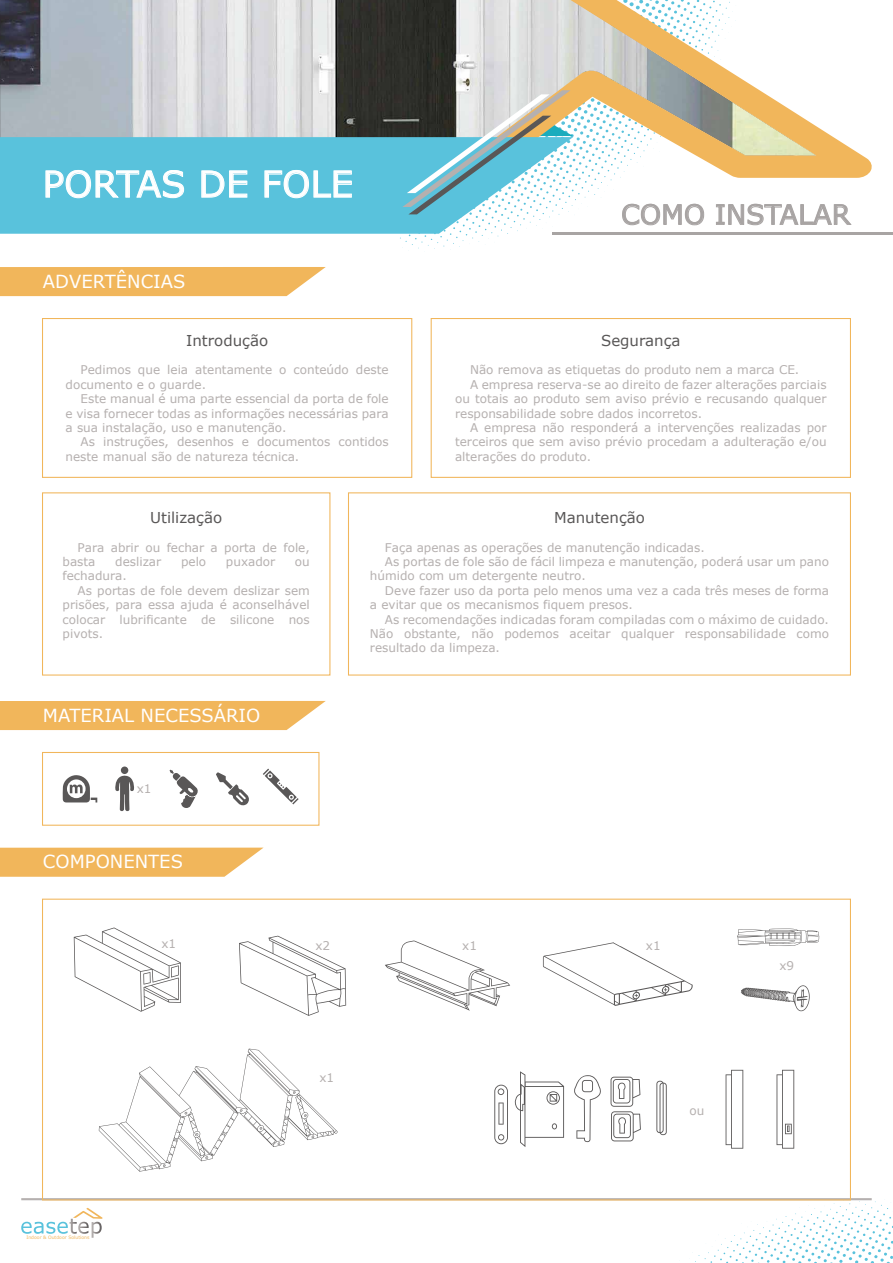
<style>
.page{position:relative;width:893px;height:1263px;background:#fff}
.page>*{position:absolute;margin:0;border:0;box-sizing:border-box;transform-origin:0 0}
.t1{font:36px "MS Reference Sans Serif";color:#fff}
.t2{font:27px "MS Reference Sans Serif";color:#a8a4a4}
.t3{font:18px "MS Reference Sans Serif";color:#fff}
.t4{font:15px "MS Reference Sans Serif";color:#595757}
.t5{font:12px/14.4px "MS Reference Sans Serif";color:#b5b0af}
.t6{font:4.65px "MS Reference Sans Serif";color:#f1b65b}
</style>
<div class="page">
<svg style="left:548px;top:1200px;width:345px;height:63px"></svg>
<svg style="left:21px;top:1208px;width:82px;height:30px"></svg>
<hr style="left:21px;top:1198px;width:851px;height:2px;background:#b5b0af">
<svg style="left:747px;top:203px;width:105px;height:23px"></svg>
<hr style="left:553px;top:233px;width:340px;height:2px;background:#a8a4a3">
<svg style="left:400px;top:178px;width:346px;height:72px"></svg>
<img style="left:0;top:0;width:442px;height:137px">
<svg style="left:442px;top:0;width:430px;height:178px"></svg>
<svg style="left:0;top:137px;width:573px;height:97px;background:#64c6de"></svg>
<svg style="left:402px;top:90px;width:171px;height:124px"></svg>
<svg style="left:45px;top:169px;width:140px;height:30px;background:#79cde2"></svg>
<svg style="left:201px;top:170px;width:47px;height:28px"></svg>
<svg style="left:264px;top:169px;width:88px;height:30px;background:#79cde2"></svg>
<div style="left:0;top:267px;width:326px;height:29px;background:#f1b65b"></div>
<div style="left:42px;top:318px;width:370px;height:160px;border:1px solid #f1b65b"></div>
<div style="left:431px;top:318px;width:420px;height:160px;border:1px solid #f1b65b"></div>
<div style="left:42px;top:492px;width:288px;height:183px;border:1px solid #f1b65b"></div>
<div style="left:348px;top:492px;width:503px;height:183px;border:1px solid #f1b65b"></div>
<div style="left:0;top:701px;width:326px;height:29px;background:#f1b65b"></div>
<svg style="left:216px;top:772px;width:33px;height:34px"></svg>
<svg style="left:63px;top:775px;width:34px;height:27px"></svg>
<div style="left:121px;top:766px;width:7px;height:8px;background:#595757;border-radius:50%"></div>
<svg style="left:115px;top:776px;width:19px;height:36px"></svg>
<svg style="left:170px;top:770px;width:28px;height:38px"></svg>
<svg style="left:263px;top:768px;width:36px;height:36px"></svg>
<div style="left:42px;top:752px;width:277px;height:74px;border:1px solid #f1b65b"></div>
<svg style="left:0;top:848px;width:263px;height:29px;background:#f2bb68"></svg>
<svg style="left:741px;top:985px;width:69px;height:26px"></svg>
<svg style="left:737px;top:928px;width:82px;height:18px"></svg>
<svg style="left:74px;top:927px;width:107px;height:85px"></svg>
<svg style="left:239px;top:936px;width:107px;height:80px"></svg>
<svg style="left:385px;top:940px;width:125px;height:71px"></svg>
<svg style="left:543px;top:942px;width:150px;height:64px"></svg>
<svg style="left:99px;top:1048px;width:238px;height:124px"></svg>
<svg style="left:494px;top:1085px;width:14px;height:59px"></svg>
<svg style="left:515px;top:1071px;width:49px;height:76px"></svg>
<svg style="left:574px;top:1075px;width:27px;height:67px"></svg>
<svg style="left:611px;top:1077px;width:30px;height:64px"></svg>
<svg style="left:656px;top:1081px;width:11px;height:54px"></svg>
<svg style="left:726px;top:1070px;width:17px;height:79px"></svg>
<svg style="left:776px;top:1070px;width:18px;height:79px"></svg>
<h1 class="t1" style="left:43px;top:161px;width:312px">PORTAS DE FOLE</h1>
<h3 class="t3" style="left:43px;top:270px;width:144px">ADVERTÊNCIAS</h3>
<p class="t4" style="left:186px;top:331px;width:84px">Introdução</p>
<p class="t5" style="left:66px;top:362px;width:325px;text-indent:15px">Pedimos que leia atentamente o conteúdo deste documento e o guarde.</p>
<p class="t5" style="left:66px;top:391px;width:325px;text-align:justify;text-indent:15px">Este manual é uma parte essencial da porta de fole e visa fornecer todas as informações necessárias para a sua instalação, uso e manutenção.</p>
<p class="t5" style="left:66px;top:434px;width:325px;text-indent:15px">As instruções, desenhos e documentos contidos neste manual são de natureza técnica.</p>
<h2 class="t2" style="left:621px;top:197px;width:231px">COMO INSTALAR</h2>
<p class="t4" style="left:601px;top:331px;width:81px">Segurança</p>
<p class="t5" style="left:470px;top:362px;width:331px">Não remova as etiquetas do produto nem a marca CE.</p>
<p class="t5" style="left:470px;top:377px;width:358px">A empresa reserva-se ao direito de fazer alterações parciais</p>
<p class="t5" style="left:455px;top:391px;width:373px">ou totais ao produto sem aviso prévio e recusando qualquer</p>
<p class="t5" style="left:455px;top:406px;width:249px">responsabilidade sobre dados incorretos.</p>
<p class="t5" style="left:470px;top:420px;width:358px">A empresa não responderá a intervenções realizadas por</p>
<p class="t5" style="left:455px;top:434px;width:373px">terceiros que sem aviso prévio procedam a adulteração e/ou</p>
<p class="t5" style="left:455px;top:449px;width:138px">alterações do produto.</p>
<p class="t4" style="left:150px;top:508px;width:74px">Utilização</p>
<p class="t5" style="left:63px;top:540px;width:249px;text-indent:15px">Para abrir ou fechar a porta de fole, basta</p>
<p class="t5" style="left:115px;top:554px;width:48px">deslizar</p>
<p class="t5" style="left:181px;top:554px;width:27px">pelo</p>
<p class="t5" style="left:226px;top:554px;width:51px">puxador</p>
<p class="t5" style="left:295px;top:554px;width:16px">ou</p>
<p class="t5" style="left:63px;top:568px;width:66px">fechadura.</p>
<p class="t5" style="left:78px;top:583px;width:234px">As portas de fole devem deslizar sem</p>
<p class="t5" style="left:63px;top:597px;width:249px">prisões, para essa ajuda é aconselhável</p>
<p class="t5" style="left:63px;top:612px;width:249px">colocar lubrificante de silicone nos</p>
<p class="t5" style="left:63px;top:626px;width:42px">pivots.</p>
<h3 class="t3" style="left:43px;top:704px;width:219px">MATERIAL NECESSÁRIO</h3>
<p class="t5" style="left:137px;top:781px;width:16px">x1</p>
<h3 class="t3" style="left:43px;top:850px;width:142px">COMPONENTES</h3>
<p class="t4" style="left:554px;top:508px;width:92px">Manutenção</p>
<p class="t5" style="left:385px;top:540px;width:321px">Faça apenas as operações de manutenção indicadas.</p>
<p class="t5" style="left:385px;top:554px;width:445px">As portas de fole são de fácil limpeza e manutenção, poderá usar um pano</p>
<p class="t5" style="left:370px;top:568px;width:217px">húmido com um detergente neutro.</p>
<p class="t5" style="left:385px;top:583px;width:445px">Deve fazer uso da porta pelo menos uma vez a cada três meses de forma</p>
<p class="t5" style="left:370px;top:597px;width:264px">a evitar que os mecanismos fiquem presos.</p>
<p class="t5" style="left:385px;top:612px;width:445px">As recomendações indicadas foram compiladas com o máximo de cuidado.</p>
<p class="t5" style="left:370px;top:626px;width:460px">Não obstante, não podemos aceitar qualquer responsabilidade como</p>
<p class="t5" style="left:370px;top:640px;width:132px">resultado da limpeza.</p>
<p class="t6" style="left:26px;top:1234px;width:65px">Indoor &amp; Outdoor Solutions</p>
<p class="t5" style="left:161px;top:936px;width:16px">x1</p>
<p class="t5" style="left:316px;top:938px;width:16px">x2</p>
<p class="t5" style="left:462px;top:938px;width:16px">x1</p>
<p class="t5" style="left:646px;top:938px;width:16px">x1</p>
<p class="t5" style="left:319px;top:1070px;width:16px">x1</p>
<p class="t5" style="left:689px;top:1103px;width:16px">ou</p>
<p class="t5" style="left:779px;top:958px;width:16px">x9</p>
</div>
